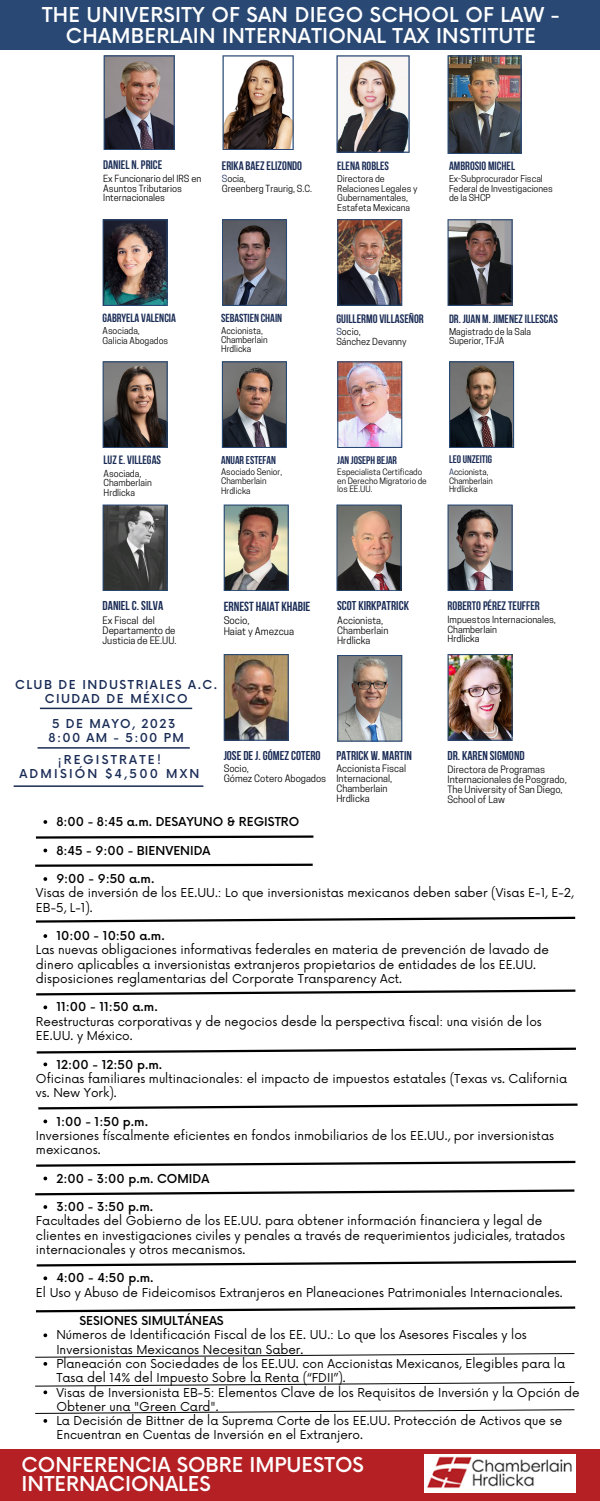
<style>
.page{position:relative;width:600px;height:1501px;background:#fff}
.page>*{position:absolute;margin:0;border:0;box-sizing:border-box;transform-origin:0 0}
.t1{font:500 20px/19.5px "Now";letter-spacing:.015em;color:#fff}
.t2{font:700 20px "Roboto";letter-spacing:.1em;color:#fff}
.t3{font:700 13.1px "Bebas Neue";color:#1a2c56}
.t4{font:700 12.8px "Bebas Neue";color:#1a2c56}
.t5{font:700 12.3px "Bebas Neue";color:#1a2c56}
.t6{font:700 12.2px "Bebas Neue";color:#1a2c56}
.t7{font:12px/14.2px "Now";color:#000}
.t8{font:500 12px "Now";color:#000}
.t9{font:500 12px/14.2px "Now";letter-spacing:.12em;color:#1a2c56;text-align:center}
.t10{font:500 12px/14.2px "Now";letter-spacing:.185em;color:#1a2c56;text-align:center}
.t11{font:700 12px "Bebas Neue";color:#1a2c56}
.t12{font:700 11.9px "Bebas Neue";color:#1a2c56}
.t13{font:700 11.6px "Bebas Neue";color:#1a2c56}
.t14{font:700 11.3px "Bebas Neue";color:#1a2c56}
.t15{font:700 11px "Bebas Neue";color:#1a2c56}
.t16{font:700 10.9px "Bebas Neue";color:#1a2c56}
.t17{font:9.9px "Cooper Hewitt";color:#060506}
.t18{font:9.9px "Cooper Hewitt";color:#000}
.t19{font:9.6px/9.9px "Cooper Hewitt";color:#060506}
.t20{font:9.6px/10.2px "Cooper Hewitt";color:#000}
.t21{font:9.2px/9.8px "Cooper Hewitt";color:#000}
.t22{font:9.2px/9.9px "Cooper Hewitt";color:#060506}
.t23{font:9px/9.5px "Cooper Hewitt";color:#060506}
.t24{font:9px/9.7px "Cooper Hewitt";color:#000}
.t25{font:8.9px/9.5px "Cooper Hewitt";color:#060506}
.t26{font:8.7px/9.2px "Cooper Hewitt";color:#000}
.t27{font:8.5px/9px "Cooper Hewitt";color:#060506}
.t28{font:8.5px "Cooper Hewitt";color:#000}
.t29{font:8.3px/8.8px "Cooper Hewitt";color:#060506}
.t30{font:8.2px/8.7px "Cooper Hewitt";color:#000}
.s1{color:#1a2c56}
.s2{color:#000}
</style>
<div class="page">
<div style="left:0;top:1448px;width:600px;height:52px;background:#b52024"></div>
<div style="left:0;top:0;width:600px;height:49px;background:#294974"></div>
<img style="left:424px;top:1454px;width:151px;height:38px">
<svg style="left:43px;top:820px;width:4px;height:3px"></svg>
<svg style="left:43px;top:848px;width:4px;height:4px"></svg>
<svg style="left:43px;top:1005px;width:4px;height:4px"></svg>
<svg style="left:43px;top:1062px;width:4px;height:4px"></svg>
<svg style="left:43px;top:1119px;width:4px;height:4px"></svg>
<svg style="left:43px;top:1176px;width:4px;height:4px"></svg>
<svg style="left:43px;top:1205px;width:4px;height:3px"></svg>
<img style="left:104px;top:55px;width:71px;height:95px">
<img style="left:336px;top:55px;width:74px;height:98px">
<img style="left:448px;top:55px;width:74px;height:99px">
<img style="left:103px;top:219px;width:65px;height:87px">
<svg style="left:222px;top:219px;width:65px;height:87px;background:#5f5d66"></svg>
<svg style="left:223px;top:55px;width:71px;height:95px"></svg>
<svg style="left:103px;top:361px;width:65px;height:87px;background:#5a514e"></svg>
<img style="left:222px;top:361px;width:65px;height:87px">
<img style="left:337px;top:361px;width:65px;height:87px">
<img style="left:449px;top:361px;width:65px;height:87px">
<svg style="left:103px;top:504px;width:65px;height:87px;background:#525455"></svg>
<img style="left:224px;top:504px;width:65px;height:87px">
<img style="left:336px;top:504px;width:66px;height:87px">
<img style="left:448px;top:504px;width:65px;height:87px">
<svg style="left:448px;top:219px;width:65px;height:87px;background:#4b4649"></svg>
<img style="left:337px;top:219px;width:65px;height:87px">
<img style="left:337px;top:655px;width:65px;height:86px">
<img style="left:448px;top:654px;width:65px;height:86px">
<svg style="left:35px;top:835px;width:279px;height:4px"></svg>
<svg style="left:35px;top:863px;width:278px;height:4px"></svg>
<svg style="left:35px;top:916px;width:541px;height:7px"></svg>
<svg style="left:36px;top:989px;width:540px;height:7px"></svg>
<svg style="left:36px;top:1047px;width:540px;height:7px"></svg>
<svg style="left:38px;top:1103px;width:540px;height:7px"></svg>
<svg style="left:36px;top:1160px;width:540px;height:7px"></svg>
<svg style="left:35px;top:1189px;width:540px;height:7px"></svg>
<svg style="left:36px;top:1260px;width:540px;height:7px"></svg>
<svg style="left:36px;top:1306px;width:540px;height:7px"></svg>
<svg style="left:35px;top:1353px;width:540px;height:12px"></svg>
<svg style="left:35px;top:1381px;width:540px;height:12px"></svg>
<svg style="left:35px;top:1409px;width:540px;height:13px"></svg>
<img style="left:224px;top:654px;width:65px;height:86px">
<hr style="left:40px;top:707px;width:152px;height:2px;background:#1a2c56">
<hr style="left:38px;top:747px;width:152px;height:1px;background:#1a2c56">
<hr style="left:14px;top:785px;width:189px;height:1px;background:#1a2c56">
<h1 class="t1" style="left:42px;top:6px;width:519px;line-height:21px;text-align:center">THE UNIVERSITY OF SAN DIEGO SCHOOL OF LAW -<br>CHAMBERLAIN INTERNATIONAL TAX INSTITUTE</h1>
<h1 class="t2" style="left:101px;top:7px;width:398px">INTERNATIONAL TAX CONFERENCES</h1>
<p class="t5" style="left:103px;top:160px;width:61px">DANIEL N. PRICE</p>
<p class="t21" style="left:103px;top:175px;width:100px">Ex Funcionario del IRS en<br>Asuntos Tributarios<br>Internacionales</p>
<p class="t5" style="left:222px;top:160px;width:82px">ERIKA BAEZELIZONDO</p>
<p class="t22" style="left:222px;top:175px;width:92px"><span class="s1">S</span><span class="s2">ocia,<br></span>Greenberg Traurig, S.C.</p>
<p class="t12" style="left:337px;top:161px;width:53px">ELENA ROBLES</p>
<p class="t25" style="left:337px;top:175px;width:82px">Directora de<br>Relaciones Legales y<br>Gubernamentales,<br>Estafeta Mexicana</p>
<p class="t11" style="left:449px;top:161px;width:68px">AMBROSIO MICHEL</p>
<p class="t23" style="left:449px;top:175px;width:105px">Ex-Subprocurador Fiscal<br>Federal de Investigaciones de la SHCP</p>
<p class="t12" style="left:103px;top:313px;width:75px">GABRYELA VALENCIA</p>
<p class="t25" style="left:103px;top:327px;width:67px">Asociada,<br>Galicia Abogados</p>
<p class="t13" style="left:221px;top:313px;width:63px">SEBASTIEN CHAIN</p>
<p class="t26" style="left:221px;top:327px;width:48px">Accionista,<br>Chamberlain<br>Hrdlicka</p>
<p class="t6" style="left:336px;top:314px;width:89px">GUILLERMO VILLASEÑOR</p>
<p class="t22" style="left:336px;top:328px;width:72px"><span class="s1">S</span><span class="s2">ocio,<br></span>Sánchez Devanny</p>
<p class="t12" style="left:449px;top:314px;width:110px">DR. JUAN M. JIMENEZILLESCAS</p>
<p class="t24" style="left:449px;top:327px;width:84px">Magistrado de la Sala<br>Superior, TFJA</p>
<p class="t11" style="left:104px;top:455px;width:59px">LUZE. VILLEGAS</p>
<p class="t23" style="left:104px;top:469px;width:50px">Asociada,<br>Chamberlain<br>Hrdlicka</p>
<p class="t14" style="left:221px;top:455px;width:56px">ANUAR ESTEFAN</p>
<p class="t28" style="left:221px;top:469px;width:63px">Asociado Senior,</p>
<p class="t27" style="left:221px;top:478px;width:47px">Chamberlain<br>Hrdlicka</p>
<p class="t15" style="left:337px;top:455px;width:61px">JAN JOSEPH BEJAR</p>
<p class="t29" style="left:337px;top:468px;width:91px">Especialista Certificado en Derecho Migratorio de los EE.UU.</p>
<p class="t16" style="left:449px;top:455px;width:45px">LEOUNZEITIG</p>
<p class="t30" style="left:449px;top:468px;width:45px"><span class="s1">A</span>ccionista,<br>Chamberlain<br>Hrdlicka</p>
<p class="t4" style="left:103px;top:600px;width:62px">DANIELC. SILVA</p>
<p class="t20" style="left:103px;top:616px;width:76px">Ex Fiscal del<br>Departamento de<br>Justicia de EE.UU.</p>
<p class="t3" style="left:224px;top:600px;width:88px">ERNEST HAIAT KHABIE</p>
<p class="t18" style="left:224px;top:616px;width:28px">Socio,</p>
<p class="t17" style="left:224px;top:627px;width:72px">Haiat y Amezcua</p>
<p class="t4" style="left:337px;top:600px;width:73px">SCOT KIRKPATRICK</p>
<p class="t19" style="left:337px;top:616px;width:53px;line-height:10.2px">Accionista,<br>Chamberlain<br>Hrdlicka</p>
<p class="t9" style="left:15px;top:678px;width:203px">CLUB DE INDUSTRIALES A.C.<br>CIUDAD DE MÉXICO</p>
<p class="t9" style="left:49px;top:717px;width:137px;text-align:left">5 DE MAYO, 2023<br>8:00 AM - 5:00 PM</p>
<p class="t10" style="left:19px;top:753px;width:182px">¡REGISTRATE!<br>ADMISIÓN $4,500 MXN</p>
<p class="t4" style="left:224px;top:749px;width:98px">JOSE DEJ. GÓMEZCOTERO</p>
<p class="t20" style="left:224px;top:765px;width:104px;line-height:9.8px">Socio,<br>Gómez Cotero Abogados</p>
<p class="t8" style="left:56px;top:815px;width:244px">8:00 - 8:45 a.m. DESAYUNO &amp; REGISTRO</p>
<p class="t8" style="left:56px;top:843px;width:156px">8:45 - 9:00 - BIENVENIDA</p>
<p class="t8" style="left:56px;top:872px;width:100px">9:00 - 9:50 a.m.</p>
<p class="t4" style="left:336px;top:750px;width:77px">PATRICK W. MARTIN</p>
<p class="t19" style="left:336px;top:764px;width:71px">Accionista Fiscal<br>Internacional,<br>Chamberlain<br>Hrdlicka</p>
<p class="t5" style="left:448px;top:600px;width:94px">ROBERTOPÉREZTEUFFER</p>
<p class="t21" style="left:448px;top:615px;width:110px">Impuestos Internacionales,<br>Chamberlain<br>Hrdlicka</p>
<p class="t4" style="left:448px;top:750px;width:79px">DR. KAREN SIGMOND</p>
<p class="t19" style="left:448px;top:765px;width:121px">Directora de Programas<br>Internacionales de Posgrado,<br>The University of San Diego,<br>School of Law</p>
<p class="t7" style="left:36px;top:886px;width:539px">Visas de inversión de los EE.UU.: Lo que inversionistas mexicanos deben saber (Visas E-1, E-2,<br>EB-5, L-1).</p>
<p class="t7" style="left:36px;top:943px;width:515px">Las nuevas obligaciones informativas federales en materia de prevención de lavado de dinero aplicables a inversionistas extranjeros propietarios de entidades de los EE.UU. disposiciones reglamentarias del Corporate Transparency Act.</p>
<p class="t7" style="left:36px;top:1014px;width:507px">Reestructuras corporativas y de negocios desde la perspectiva fiscal: una visión de los<br>EE.UU. y México.</p>
<p class="t7" style="left:36px;top:1071px;width:533px">Oficinas familiares multinacionales: el impacto de impuestos estatales (Texas vs. California vs. New York).</p>
<p class="t7" style="left:36px;top:1128px;width:520px">Inversiones físcalmente eficientes en fondos inmobiliarios de los EE.UU., por inversionistas mexicanos.</p>
<p class="t8" style="left:56px;top:929px;width:110px">10:00 - 10:50 a.m.</p>
<p class="t8" style="left:56px;top:1000px;width:103px">11:00 - 11:50 a.m.</p>
<p class="t8" style="left:56px;top:1057px;width:107px">12:00 - 12:50 p.m.</p>
<p class="t8" style="left:56px;top:1114px;width:93px">1:00 - 1:50 p.m.</p>
<p class="t8" style="left:56px;top:1171px;width:154px">2:00 - 3:00 p.m. COMIDA</p>
<p class="t8" style="left:56px;top:1200px;width:98px">3:00 - 3:50 p.m.</p>
<p class="t7" style="left:36px;top:1214px;width:531px">Facultades del Gobierno de los EE.UU. para obtener información financiera y legal de clientes en investigaciones civiles y penales a través de requerimientos judiciales, tratados internacionales y otros mecanismos.</p>
<p class="t7" style="left:36px;top:1285px;width:528px">El Uso y Abuso de Fideicomisos Extranjeros en Planeaciones Patrimoniales Internacionales.</p>
<p class="t8" style="left:79px;top:1314px;width:146px">SESIONES SIMULTÁNEAS</p>
<p class="t8" style="left:56px;top:1271px;width:99px">4:00 - 4:50 p.m.</p>
<p class="t7" style="left:56px;top:1328px;width:525px">Números de Identificación Fiscal de los EE. UU.: Lo que los Asesores Fiscales y los Inversionistas Mexicanos Necesitan Saber.<br>Planeación con Sociedades de los EE.UU. con Accionistas Mexicanos, Elegibles para la Tasa del 14% del Impuesto Sobre la Renta (“FDII”).<br>Visas de Inversionista EB-5: Elementos Clave de los Requisitos de Inversión y la Opción de Obtener una "Green Card".<br>La Decisión de Bittner de la Suprema Corte de los EE.UU. Protección de Activos que se Encuentran en Cuentas de Inversión en el Extranjero.</p>
<h1 class="t1" style="left:22px;top:1455px;width:344px">CONFERENCIA SOBRE IMPUESTOS<br>INTERNACIONALES</h1>
</div>
